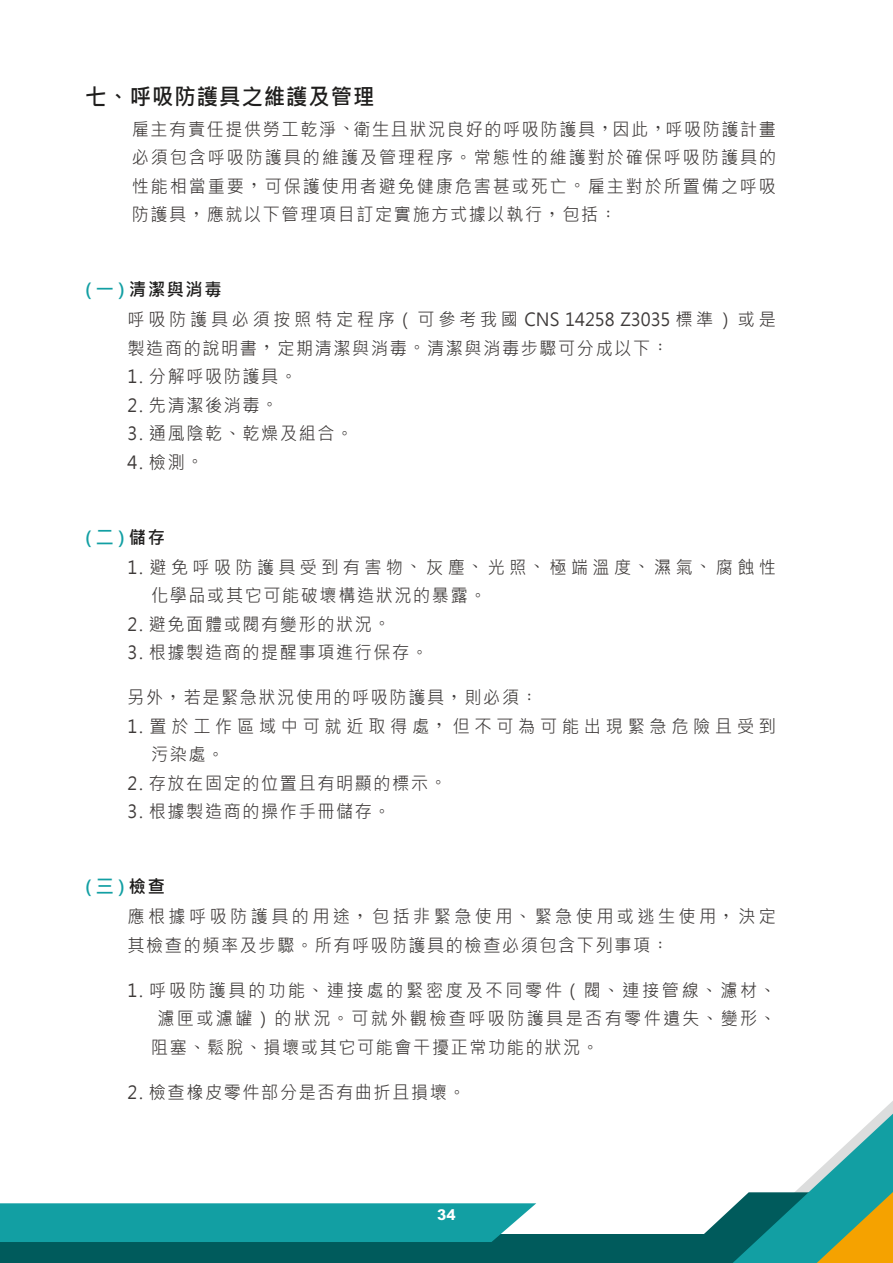
<style>
.page{position:relative;width:893px;height:1263px;background:#fff}
.page>*{position:absolute;margin:0;border:0;box-sizing:border-box;transform-origin:0 0}
.t1{font:700 22.5px "Microsoft Jheng Hei";letter-spacing:.045em;color:#1f1e1d;scale:.95 1}
.t2{font:18px/28.5px "Microsoft Jheng Hei";letter-spacing:.095em;color:#3e3a39;text-align:justify;scale:.95 1}
.t3{font:18px/29.2px "Microsoft Jheng Hei";letter-spacing:.15em;color:#3e3a39;scale:.95 1}
.t4{font:18px/28.5px "Microsoft Jheng Hei";letter-spacing:.255em;color:#3e3a39;scale:.95 1}
.t5{font:18px/28.5px "Microsoft Jheng Hei";letter-spacing:.28em;color:#3e3a39;scale:.95 1}
.t6{font:18px "Microsoft Jheng Hei";letter-spacing:.16em;color:#3e3a39;scale:.95 1}
.t7{font:18px "Microsoft Jheng Hei";letter-spacing:.14em;color:#3e3a39;scale:.95 1}
.t8{font:700 18px "Microsoft Jheng Hei";color:#129fa3}
.t9{font:800 15px "M Hei HK";color:#fff}
.s1{font-family:"Adobe Ming Std";font-weight:300}
.s2{font-weight:700;color:#129fa3}
.s3{font-weight:700;color:#1f1e1d}
.s4{color:#1f1e1d}
</style>
<div class="page">
<div style="left:0;top:1234px;width:869px;height:29px;background:#005b5c"></div>
<svg style="left:704px;top:1101px;width:189px;height:162px"></svg>
<div style="left:0;top:1203px;width:536px;height:39px;background:#129fa3"></div>
<p class="t1" style="left:85px;top:83px;width:306px">七、呼吸防護具之維護及管理</p>
<p class="t2" style="left:132px;top:115px;width:680px">雇主有責任提供勞工乾淨<span class="s1">、</span>衛生且狀況良好的呼吸防護具<span class="s1">，</span>因此<span class="s1">，</span>呼吸防護計畫必須包含呼吸防護具的維護及管理程序<span class="s1">。</span>常態性的維護對於確保呼吸防護具的性能相當重要<span class="s1">，</span>可保護使用者避免健康危害甚或死亡<span class="s1">。</span>雇主對於所置備之呼吸防護具<span class="s1">，</span>應就以下管理項目訂定實施方式據以執行<span class="s1">，</span>包括<span class="s1">：</span></p>
<p class="t2" style="left:128px;top:275px;width:684px;line-height:29.2px;text-align:left;text-indent:-43px"><span class="s2">( 一 )</span> <span class="s3">清潔與消毒<br></span>呼吸防護具必須按照特定程序（可參考我國 CNS 14258 Z3035標準）或是製造商的說明書<span class="s1">，</span>定期清潔與消毒<span class="s1">。</span>清潔與消毒步驟可分成以下<span class="s1">：</span></p>
<p class="t2" style="left:128px;top:362px;width:180px">1. 分解呼吸防護具<span class="s1">。</span></p>
<p class="t2" style="left:128px;top:391px;width:160px">2. 先清潔後消毒<span class="s1">。</span></p>
<p class="t2" style="left:128px;top:419px;width:239px">3. 通風陰乾<span class="s1">、</span>乾燥及組合<span class="s1">。</span></p>
<p class="t2" style="left:128px;top:448px;width:81px">4. 檢測<span class="s1">。</span></p>
<p class="t8" style="left:85px;top:526px;width:81px">(二)<span class="s4">儲存</span></p>
<p class="t4" style="left:151px;top:553px;width:659px;text-indent:-24px">1. 避免呼吸防護具受到有害物<span class="s1">、</span>灰塵<span class="s1">、</span>光照<span class="s1">、</span>極端溫度<span class="s1">、</span>濕氣<span class="s1">、</span>腐蝕性化學品或其它可能破壞構造狀況的暴露<span class="s1">。</span></p>
<p class="t2" style="left:127px;top:610px;width:279px">2. 避免面體或閥有變形的狀況<span class="s1">。</span></p>
<p class="t2" style="left:127px;top:638px;width:318px">3. 根據製造商的提醒事項進行保存<span class="s1">。</span></p>
<p class="t2" style="left:127px;top:683px;width:433px">另外<span class="s1">，</span>若是緊急狀況使用的呼吸防護具<span class="s1">，</span>則必須<span class="s1">：</span></p>
<p class="t5" style="left:151px;top:712px;width:659px;text-indent:-24px">1. 置於工作區域中可就近取得處<span class="s1">，</span>但不可為可能出現緊急危險且受到污染處<span class="s1">。</span></p>
<p class="t2" style="left:127px;top:769px;width:338px">2. 存放在固定的位置且有明顯的標示<span class="s1">。</span></p>
<p class="t2" style="left:127px;top:797px;width:279px">3. 根據製造商的操作手冊儲存<span class="s1">。</span></p>
<p class="t3" style="left:128px;top:872px;width:684px;text-indent:-42px"><span class="s2">(三)</span><span class="s3">檢查<br></span>應根據呼吸防護具的用途<span class="s1">，</span>包括非緊急使用<span class="s1">、</span>緊急使用或逃生使用<span class="s1">，</span>決定其檢查的頻率及步驟<span class="s1">。</span>所有呼吸防護具的檢查必須包含下列事項<span class="s1">：</span></p>
<p class="t6" style="left:128px;top:979px;width:684px">1. 呼吸防護具的功能<span class="s1">、</span>連接處的緊密度及不同零件（閥<span class="s1">、</span>連接管線<span class="s1">、</span>濾材<span class="s1">、</span></p>
<p class="t7" style="left:157px;top:1007px;width:653px">濾匣或濾罐）的狀況<span class="s1">。</span>可就外觀檢查呼吸防護具是否有零件遺失<span class="s1">、</span>變形<span class="s1">、</span></p>
<p class="t2" style="left:151px;top:1033px;width:473px">阻塞<span class="s1">、</span>鬆脫<span class="s1">、</span>損壞或其它可能會干擾正常功能的狀況<span class="s1">。</span></p>
<p class="t2" style="left:128px;top:1078px;width:357px">2. 檢查橡皮零件部分是否有曲折且損壞<span class="s1">。</span></p>
<p class="t9" style="left:437px;top:1204px;width:20px">34</p>
</div>
